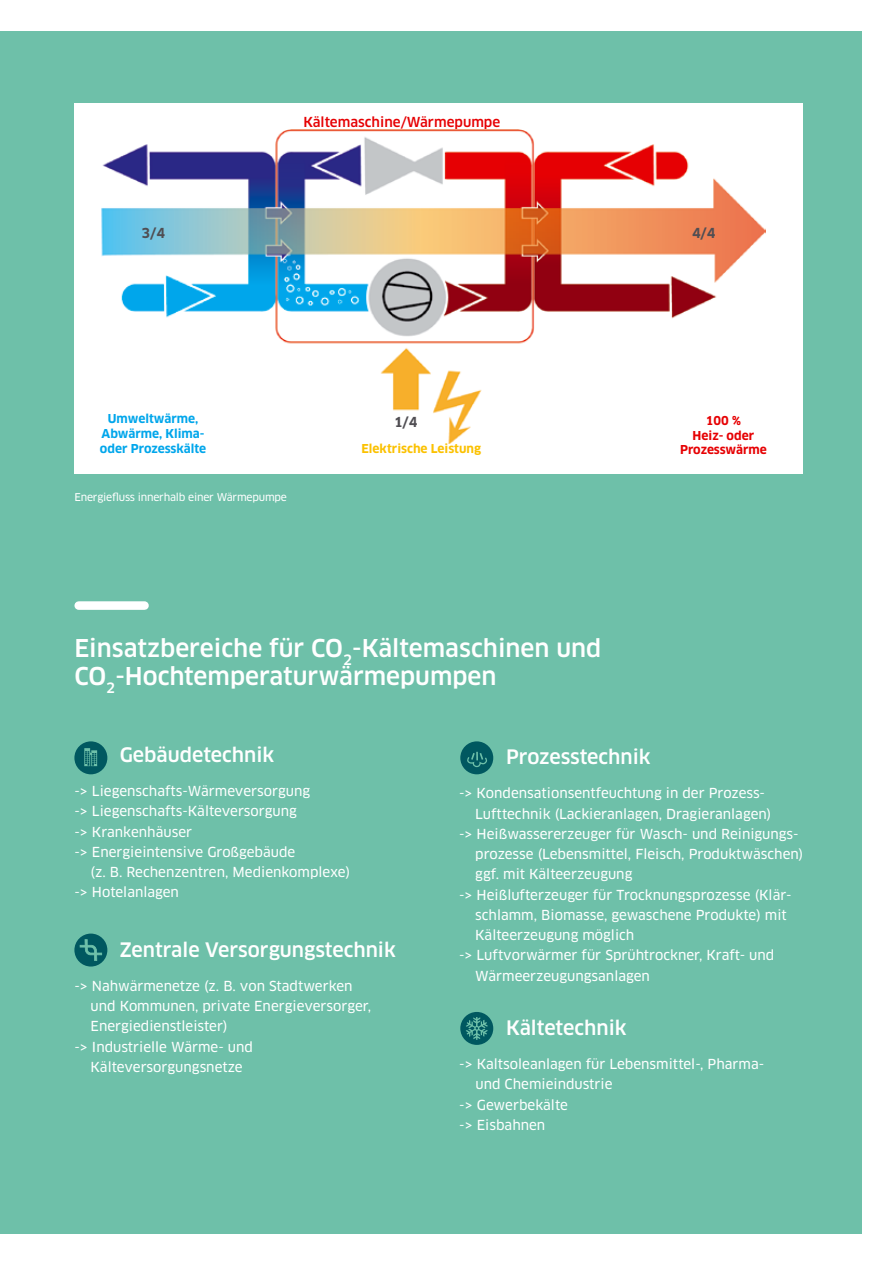
<style>
.page{position:relative;width:893px;height:1263px;background:#fff}
.page>*{position:absolute;margin:0;border:0;box-sizing:border-box;transform-origin:0 0}
.t1{font:500 24px/28.5px "Clan Pro";color:#fff}
.t2{font:500 19.5px "Clan Pro";color:#fff}
.t3{font:13.5px/20.2px "Clan Pro News";color:#fff}
.t4{font:500 13.5px "Clan Pro";color:#e60003}
.t5{font:700 13.5px "Clan Pro";color:#504e53}
.t6{font:700 12px/15px "Clan Pro";color:#00a6eb;text-align:center}
.t7{font:700 12px/14.4px "Clan Pro";color:#e60003;text-align:center}
.t8{font:700 12px "Clan Pro";color:#fbc100}
.t9{font:10.5px "Clan Pro News";letter-spacing:-.02em;color:#fff}
</style>
<div class="page">
<div style="left:0;top:32px;width:861px;height:1202px;background:#6ec0a9"></div>
<div style="left:79px;top:601px;width:66px;height:9px;background:#fff"></div>
<div style="left:74px;top:103px;width:729px;height:370px;background:#fff"></div>
<img style="left:101px;top:130px;width:665px;height:314px">
<div style="left:460px;top:1012px;width:33px;height:33px;background:#005860;border-radius:50%"></div>
<svg style="left:466px;top:1017px;width:22px;height:23px"></svg>
<div style="left:460px;top:741px;width:33px;height:33px;background:#005860;border-radius:50%"></div>
<div style="left:74px;top:933px;width:33px;height:33px;background:#005860;border-radius:50%"></div>
<div style="left:74px;top:741px;width:33px;height:33px;background:#005860;border-radius:50%"></div>
<svg style="left:467px;top:752px;width:20px;height:15px"></svg>
<svg style="left:80px;top:939px;width:22px;height:22px"></svg>
<svg style="left:84px;top:748px;width:13px;height:18px"></svg>
<p class="t4" style="left:303px;top:114px;width:198px">Kältemaschine/Wärmepumpe</p>
<p class="t5" style="left:142px;top:225px;width:25px">3/4</p>
<p class="t5" style="left:692px;top:225px;width:25px">4/4</p>
<p class="t6" style="left:100px;top:411px;width:108px">Umweltwärme,<br>Abwärme, Klima&shy;oder Prozesskälte</p>
<p class="t9" style="left:74px;top:491px;width:214px">Energiefluss innerhalb einer Wärmepumpe</p>
<p class="t5" style="left:394px;top:415px;width:25px">1/4</p>
<p class="t8" style="left:361px;top:441px;width:121px">Elektrische Leistung</p>
<h1 class="t1" style="left:74px;top:634px;width:528px">Einsatzbereiche für CO<sub>2</sub>-Kältemaschinen und<br>CO<sub>2</sub>-Hochtemperaturwärmepumpen</h1>
<p class="t7" style="left:680px;top:414px;width:88px">100 %<br>Heiz- oder<br>Prozesswärme</p>
<h2 class="t2" style="left:120px;top:743px;width:156px">Gebäudetechnik</h2>
<p class="t3" style="left:74px;top:781px;width:237px">-&gt; Liegenschafts-Wärmeversorgung -&gt; Liegenschafts-Kälteversorgung -&gt; Krankenhäuser<br>-&gt; Energieintensive Großgebäude</p>
<p class="t3" style="left:74px;top:862px;width:277px;text-indent:16px">(z. B. Rechenzentren, Medienkomplexe) -&gt; Hotelanlagen</p>
<h2 class="t2" style="left:120px;top:938px;width:278px">Zentrale Versorgungstechnik</h2>
<p class="t3" style="left:74px;top:976px;width:280px">-&gt; Nahwärmenetze (z. B. von Stadtwerken</p>
<p class="t3" style="left:91px;top:996px;width:282px">und Kommunen, private Energieversorger,</p>
<p class="t3" style="left:91px;top:1016px;width:138px">Energiedienstleister)</p>
<p class="t3" style="left:74px;top:1037px;width:180px">-&gt; Industrielle Wärme- und</p>
<p class="t3" style="left:91px;top:1057px;width:154px">Kälteversorgungsnetze</p>
<h2 class="t2" style="left:506px;top:746px;width:146px">Prozesstechnik</h2>
<p class="t3" style="left:459px;top:783px;width:308px">-&gt; Kondensationsentfeuchtung in der Prozess-</p>
<p class="t3" style="left:475px;top:804px;width:298px">Lufttechnik (Lackieranlagen, Dragieranlagen)</p>
<p class="t3" style="left:459px;top:824px;width:341px">-&gt; Heißwassererzeuger für Wasch- und Reinigungs-</p>
<p class="t3" style="left:475px;top:844px;width:330px">prozesse (Lebensmittel, Fleisch, Produktwäschen)</p>
<p class="t3" style="left:475px;top:864px;width:159px">ggf. mit Kälteerzeugung</p>
<p class="t3" style="left:459px;top:885px;width:334px">-&gt; Heißlufterzeuger für Trocknungsprozesse (Klär-</p>
<p class="t3" style="left:475px;top:905px;width:313px">schlamm, Biomasse, gewaschene Produkte) mit</p>
<p class="t3" style="left:475px;top:925px;width:161px">Kälteerzeugung möglich</p>
<p class="t3" style="left:459px;top:945px;width:317px">-&gt; Luftvorwärmer für Sprühtrockner, Kraft- und</p>
<p class="t3" style="left:475px;top:966px;width:176px">Wärmeerzeugungsanlagen</p>
<h2 class="t2" style="left:506px;top:1016px;width:122px">Kältetechnik</h2>
<p class="t3" style="left:459px;top:1054px;width:306px">-&gt; Kaltsoleanlagen für Lebensmittel-, Pharma-</p>
<p class="t3" style="left:475px;top:1074px;width:139px">und Chemieindustrie</p>
<p class="t3" style="left:459px;top:1094px;width:110px">-&gt; Gewerbekälte</p>
<p class="t3" style="left:459px;top:1115px;width:88px">-&gt; Eisbahnen</p>
</div>
